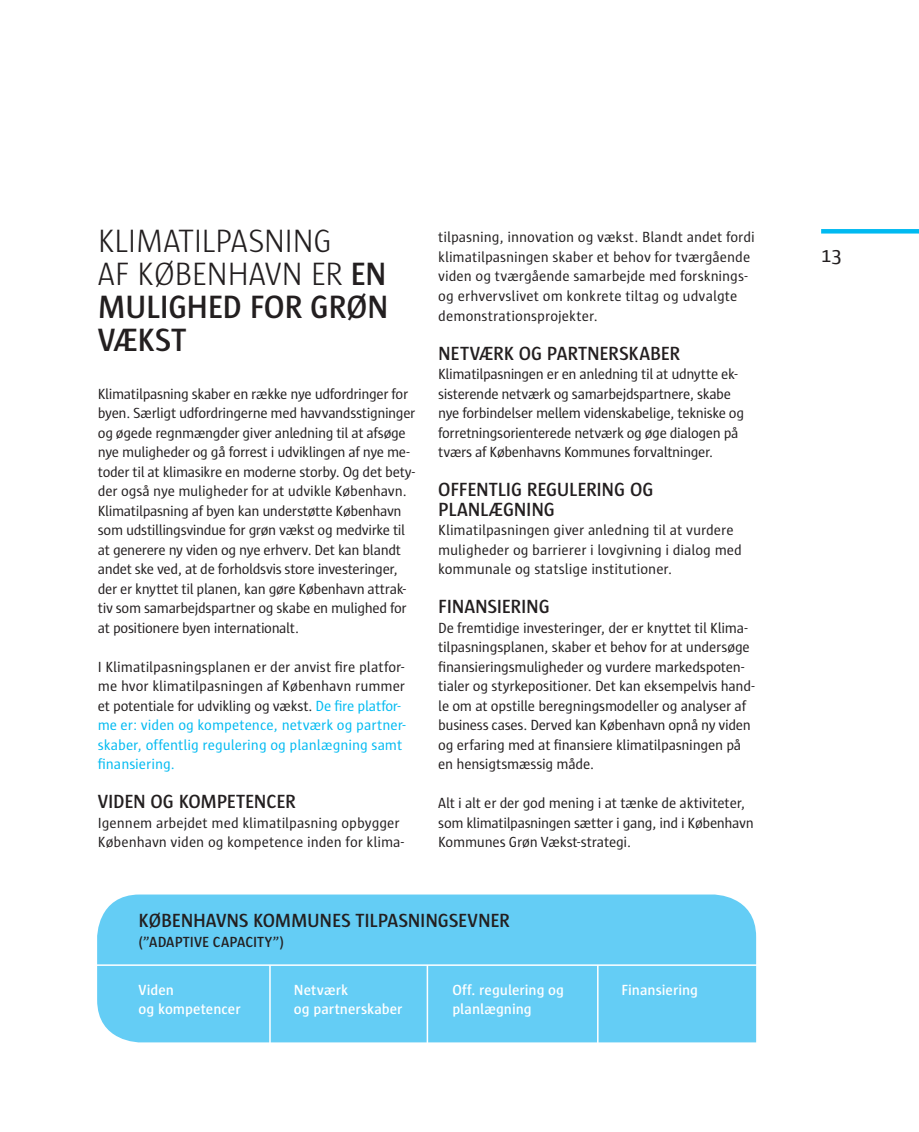
<style>
.page{position:relative;width:919px;height:1132px;background:#fff}
.page>*{position:absolute;margin:0;border:0;box-sizing:border-box;transform-origin:0 0}
.t1{font:300 33px/33px "Sun";letter-spacing:-.015em;color:#231f20}
.t2{font:21px "Sun";color:#231f20}
.t3{font:600 19.5px/19.5px "Sun";letter-spacing:-.015em;color:#231f20}
.t4{font:15px/19.5px "Sun";letter-spacing:-.02em;color:#231f20}
.t5{font:15px/19.5px "Sun";color:#231f20}
.t6{font:600 15px/19.5px "Sun";color:#fff}
.t7{font:600 15px "Sun";letter-spacing:.005em;color:#231f20}
.s1{font-weight:600}
.s2{color:#00baf1}
</style>
<div class="page">
<hr style="left:821px;top:229px;width:97px;height:4px;background:#00baf1">
<div style="left:97px;top:894px;width:659px;height:148px;background:#64cdf5"></div>
<hr style="left:66px;top:964px;width:735px;height:1px;background:#fff">
<hr style="left:269px;top:964px;width:2px;height:100px;background:#fff">
<hr style="left:426px;top:964px;width:2px;height:100px;background:#fff">
<hr style="left:597px;top:964px;width:1px;height:100px;background:#fff">
<h1 class="t1" style="left:98px;top:225px;width:292px">KLIMATILPASNING<br>AF KØBENHAVN ER <span class="s1">EN<br>MULIGHED FOR GRØN<br>VÆKST</span></h1>
<p class="t4" style="left:98px;top:384px;width:319px">Klimatilpasning skaber en række nye udfordringer for byen. Særligt udfordringerne med havvandsstigninger og øgede regnmængder giver anledning til at afsøge nye muligheder og gå forrest i udviklingen af nye me&shy;toder til at klimasikre en moderne storby. Og det bety&shy;der også nye muligheder for at udvikle København.<br>Klimatilpasning af byen kan understøtte København som udstillingsvindue for grøn vækst og medvirke til at generere ny viden og nye erhverv. Det kan blandt andet ske ved, at de forholdsvis store investeringer, der er knyttet til planen, kan gøre København attrak&shy;tiv som samarbejdspartner og skabe en mulighed for at positionere byen internationalt.</p>
<p class="t4" style="left:98px;top:657px;width:309px">I Klimatilpasningsplanen er der anvist fire platfor&shy;me hvor klimatilpasningen af København rummer et potentiale for udvikling og vækst. <span class="s2">De fire platfor&shy;me er: viden og kompetence, netværk og partner&shy;skaber, offentlig regulering og planlægning samt finansiering.</span></p>
<h3 class="t3" style="left:98px;top:792px;width:199px">VIDEN OG KOMPETENCER</h3>
<p class="t5" style="left:98px;top:813px;width:308px">Igennem arbejdet med klimatilpasning opbygger<br>København viden og kompetence inden for klima-</p>
<p class="t5" style="left:438px;top:228px;width:318px">tilpasning, innovation og vækst. Blandt andet fordi klimatilpasningen skaber et behov for tværgående viden og tværgående samarbejde med forsknings&shy;og erhvervslivet om konkrete tiltag og udvalgte demonstrationsprojekter.</p>
<h3 class="t3" style="left:438px;top:344px;width:243px">NETVÆRK OG PARTNERSKABER</h3>
<p class="t4" style="left:438px;top:365px;width:307px">Klimatilpasningen er en anledning til at udnytte ek&shy;sisterende netværk og samarbejdspartnere, skabe nye forbindelser mellem videnskabelige, tekniske og forretningsorienterede netværk og øge dialogen på tværs af Københavns Kommunes forvaltninger.</p>
<h3 class="t3" style="left:438px;top:480px;width:217px">OFFENTLIG REGULERING OG<br>PLANLÆGNING</h3>
<p class="t5" style="left:438px;top:521px;width:305px">Klimatilpasningen giver anledning til at vurdere muligheder og barrierer i lovgivning i dialog med kommunale og statslige institutioner.</p>
<h3 class="t3" style="left:438px;top:597px;width:113px">FINANSIERING</h3>
<p class="t4" style="left:438px;top:618px;width:318px">De fremtidige investeringer, der er knyttet til Klima&shy;tilpasningsplanen, skaber et behov for at undersøge finansieringsmuligheder og vurdere markedspoten&shy;tialer og styrkepositioner. Det kan eksempelvis hand&shy;le om at opstille beregningsmodeller og analyser af business cases. Derved kan København opnå ny viden og erfaring med at finansiere klimatilpasningen på en hensigtsmæssig måde.</p>
<p class="t4" style="left:438px;top:794px;width:317px">Alt i alt er der god mening i at tænke de aktiviteter, som klimatilpasningen sætter i gang, ind i København<br>Kommunes Grøn Vækst-strategi.</p>
<h3 class="t3" style="left:139px;top:911px;width:372px">KØBENHAVNS KOMMUNES TILPASNINGSEVNER</h3>
<p class="t7" style="left:139px;top:935px;width:147px">(”ADAPTIVE CAPACITY”)</p>
<p class="t6" style="left:139px;top:980px;width:104px">Viden<br>og kompetencer</p>
<p class="t6" style="left:294px;top:980px;width:110px">Netværk<br>og partnerskaber</p>
<p class="t6" style="left:452px;top:980px;width:113px">Off. regulering og planlægning</p>
<p class="t6" style="left:621px;top:980px;width:78px">Finansiering</p>
<h2 class="t2" style="left:821px;top:246px;width:22px">13</h2>
</div>
